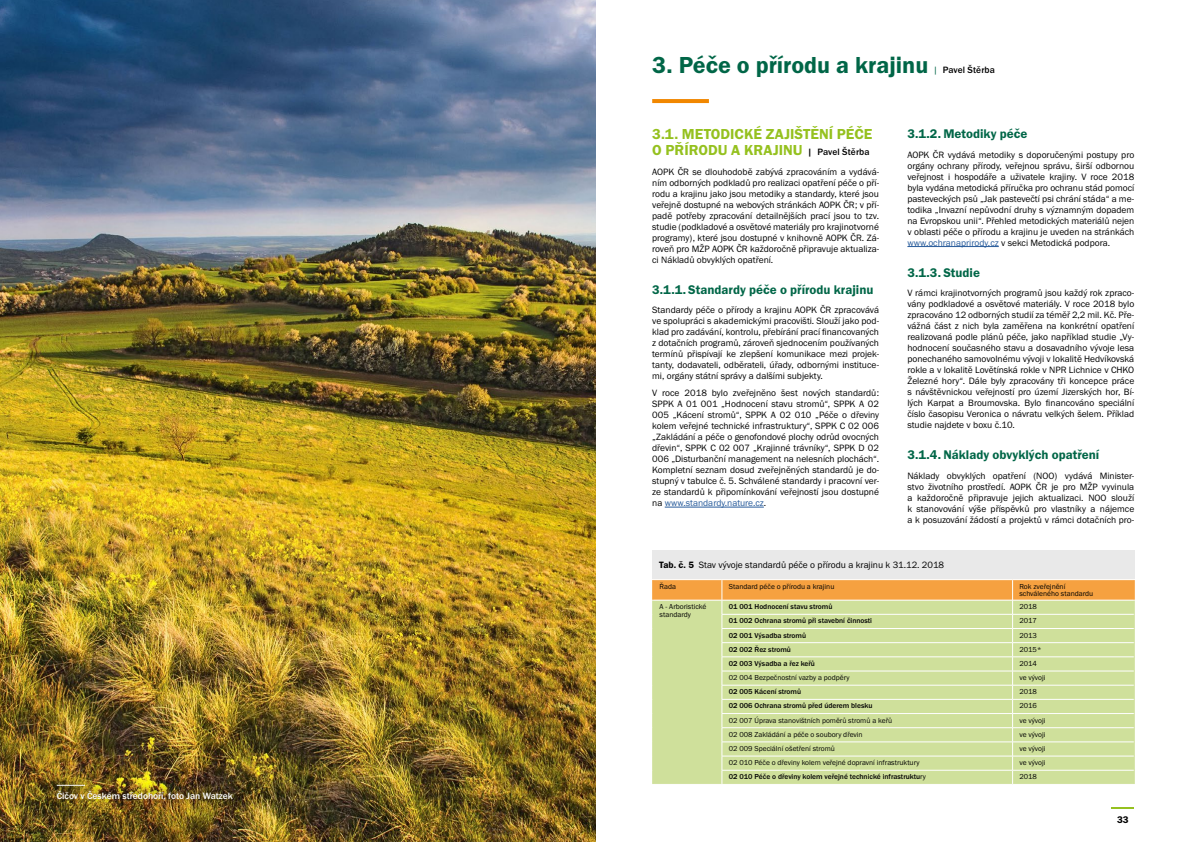
<style>
.page{position:relative;width:1191px;height:842px;background:#fff}
.page>*{position:absolute;margin:0;border:0;box-sizing:border-box;transform-origin:0 0}
.t1{font:24px "Franklin Gothic URW Dem";color:#006647}
.t2{font:15px/16px "Franklin Gothic URW Dem";color:#95c11f}
.t3{font:13px "Franklin Gothic URW Dem";color:#006647}
.t4{font:10px "Franklin Gothic URW Dem";color:#000}
.t5{font:9.5px/11px "Franklin Gothic URW Boo";color:#000;text-align:justify}
.t6{font:500 9.5px "Franklin Gothic URW";color:#fff}
.t7{font:500 9.5px "Franklin Gothic URW";letter-spacing:.005em;color:#000}
.t8{font:7.5px/7.5px "Franklin Gothic URW Boo";color:#000}
.t9{font:500 7.5px "Franklin Gothic URW";color:#000}
.s1{font-family:"Franklin Gothic URW Boo";font-weight:400;color:#006647}
.s2{font-family:"Franklin Gothic URW";font-weight:500;font-size:9.5px;color:#000}
.s3{color:#275b9b}
.s4{font-family:"Franklin Gothic URW Dem"}
.s5{font-family:"Franklin Gothic URW Boo";font-weight:400}
</style>
<div class="page">
<hr style="left:1111px;top:807px;width:23px;height:2px;background:#95c11f">
<img style="left:0;top:0;width:595px;height:842px">
<div style="left:44px;top:777px;width:201px;height:35px;background:#000;opacity:.35"></div>
<svg style="left:57px;top:785px;width:28px;height:1px"></svg>
<svg style="left:652px;top:99px;width:57px;height:4px"></svg>
<hr style="left:665px;top:507px;width:99px;height:1px;background:#275b9b">
<hr style="left:907px;top:246px;width:91px;height:1px;background:#275b9b">
<svg style="left:652px;top:580px;width:482px;height:204px;background:#d5db98"></svg>
<div style="left:652px;top:551px;width:482px;height:28px;background:#e9e9e9"></div>
<p class="t6" style="left:57px;top:790px;width:178px">Čičov v Českém středohoří, foto Jan Watzek</p>
<h1 class="t1" style="left:652px;top:50px;width:278px">3. Péče o přírodu a krajinu</h1>
<p class="t7" style="left:933px;top:64px;width:63px"><span class="s1">|</span> Pavel Štěrba</p>
<h2 class="t2" style="left:652px;top:126px;width:222px">3.1. METODICKÉ ZAJIŠTĚNÍ PÉČE<br>O PŘÍRODU A KRAJINU <span class="s2">| Pavel Štěrba</span></h2>
<p class="t5" style="left:652px;top:166px;width:228px">AOPK ČR se dlouhodobě zabývá zpracováním a vydává&shy;ním odborných podkladů pro realizaci opatření péče o pří&shy;rodu a krajinu jako jsou metodiky a standardy, které jsou veřejně dostupné na webových stránkách AOPK ČR; v pří&shy;padě potřeby zpracování detailnějších prací jsou to tzv. studie (podkladové a osvětové materiály pro krajinotvorné programy), které jsou dostupné v knihovně AOPK ČR. Zá&shy;roveň pro MŽP AOPK ČR každoročně připravuje aktualiza&shy;ci Nákladů obvyklých opatření.</p>
<h3 class="t3" style="left:652px;top:282px;width:223px">3.1.1. Standardy péče o přírodu krajinu</h3>
<p class="t5" style="left:652px;top:305px;width:228px">Standardy péče o přírody a krajinu AOPK ČR zpracovává ve spolupráci s akademickými pracovišti. Slouží jako pod&shy;klad pro zadávání, kontrolu, přebírání prací financovaných z dotačních programů, zároveň sjednocením používaných termínů přispívají ke zlepšení komunikace mezi projek&shy;tanty, dodavateli, odběrateli, úřady, odbornými instituce&shy;mi, orgány státní správy a dalšími subjekty.</p>
<p class="t5" style="left:652px;top:387px;width:228px">V roce 2018 bylo zveřejněno šest nových standardů:<br>SPPK A 01 001 „Hodnocení stavu stromů“, SPPK A 02<br>005 „Kácení stromů“, SPPK A 02 010 „Péče o dřeviny kolem veřejné technické infrastruktury“, SPPK C 02 006 „Zakládání a péče o genofondové plochy odrůd ovocných dřevin“, SPPK C 02 007 „Krajinné trávníky“, SPPK D 02<br>006 „Disturbanční management na nelesních plochách“.<br>Kompletní seznam dosud zveřejněných standardů je do&shy;stupný v tabulce č. 5. Schválené standardy i pracovní ver&shy;ze standardů k připomínkování veřejností jsou dostupné na <span class="s3">www.standardy.nature.cz</span>.</p>
<h3 class="t3" style="left:907px;top:126px;width:122px">3.1.2. Metodiky péče</h3>
<p class="t5" style="left:907px;top:149px;width:228px">AOPK ČR vydává metodiky s doporučenými postupy pro orgány ochrany přírody, veřejnou správu, širší odbornou veřejnost i hospodáře a uživatele krajiny. V roce 2018 byla vydána metodická příručka pro ochranu stád pomocí pasteveckých psů „Jak pastevečtí psi chrání stáda“ a me&shy;todika „Invazní nepůvodní druhy s významným dopadem na Evropskou unii“. Přehled metodických materiálů nejen v oblasti péče o přírodu a krajinu je uveden na stránkách <span class="s3">www.ochranaprirody.cz</span> v sekci Metodická podpora.</p>
<h3 class="t3" style="left:907px;top:264px;width:74px">3.1.3. Studie</h3>
<p class="t5" style="left:907px;top:287px;width:228px">V rámci krajinotvorných programů jsou každý rok zpraco&shy;vány podkladové a osvětové materiály. V roce 2018 bylo zpracováno 12 odborných studií za téměř 2,2 mil. Kč. Pře&shy;vážná část z nich byla zaměřena na konkrétní opatření realizovaná podle plánů péče, jako například studie „Vy&shy;hodnocení současného stavu a dosavadního vývoje lesa ponechaného samovolnému vývoji v lokalitě Hedvíkovská rokle a v lokalitě Lovětínská rokle v NPR Lichnice v CHKO Železné hory“. Dále byly zpracovány tři koncepce práce s návštěvnickou veřejností pro území Jizerských hor, Bí&shy;lých Karpat a Broumovska. Bylo financováno speciální číslo časopisu Veronica o návratu velkých šelem. Příklad studie najdete v boxu č.10.</p>
<h3 class="t3" style="left:907px;top:447px;width:193px">3.1.4. Náklady obvyklých opatření</h3>
<p class="t5" style="left:907px;top:470px;width:228px">Náklady obvyklých opatření (NOO) vydává Minister&shy;stvo životního prostředí. AOPK ČR je pro MŽP vyvinula a každoročně připravuje jejich aktualizaci. NOO slouží k stanovování výše příspěvků pro vlastníky a nájemce a k posuzování žádostí a projektů v rámci dotačních pro-</p>
<p class="t5" style="left:659px;top:559px;width:286px"><span class="s4">Tab. č. 5</span> Stav vývoje standardů péče o přírodu a krajinu k 31.12. 2018</p>
<p class="t8" style="left:659px;top:582px;width:18px">Řada</p>
<p class="t8" style="left:729px;top:582px;width:107px">Standard péče o přírodu a krajinu</p>
<p class="t8" style="left:1019px;top:582px;width:75px">Rok zveřejnění schváleného standardu</p>
<p class="t8" style="left:659px;top:603px;width:48px">A - Arboristické standardy</p>
<p class="t9" style="left:729px;top:602px;width:105px">01 001 Hodnocení stavu stromů</p>
<p class="t8" style="left:1019px;top:603px;width:19px">2018</p>
<p class="t9" style="left:729px;top:616px;width:145px">01 002 Ochrana stromů při stavební činnosti</p>
<p class="t8" style="left:1019px;top:617px;width:19px">2017</p>
<p class="t9" style="left:729px;top:630px;width:79px">02 001 Výsadba stromů</p>
<p class="t8" style="left:1019px;top:631px;width:19px">2013</p>
<p class="t9" style="left:729px;top:644px;width:64px">02 002 Řez stromů</p>
<p class="t8" style="left:1019px;top:645px;width:24px">2015*</p>
<p class="t9" style="left:729px;top:659px;width:88px">02 003 Výsadba a řez keřů</p>
<p class="t8" style="left:1019px;top:659px;width:19px">2014</p>
<p class="t8" style="left:729px;top:674px;width:122px">02 004 Bezpečnostní vazby a podpěry</p>
<p class="t8" style="left:1019px;top:674px;width:28px">ve vývoji</p>
<p class="t9" style="left:729px;top:687px;width:74px">02 005 Kácení stromů</p>
<p class="t8" style="left:1019px;top:688px;width:19px">2018</p>
<p class="t9" style="left:729px;top:701px;width:145px">02 006 Ochrana stromů před úderem blesku</p>
<p class="t8" style="left:1019px;top:702px;width:19px">2016</p>
<p class="t8" style="left:729px;top:716px;width:165px">02 007 Úprava stanovištních poměrů stromů a keřů</p>
<p class="t8" style="left:1019px;top:716px;width:28px">ve vývoji</p>
<p class="t8" style="left:729px;top:730px;width:135px">02 008 Zakládání a péče o soubory dřevin</p>
<p class="t8" style="left:1019px;top:730px;width:28px">ve vývoji</p>
<p class="t8" style="left:729px;top:744px;width:108px">02 009 Speciální ošetření stromů</p>
<p class="t8" style="left:1019px;top:744px;width:28px">ve vývoji</p>
<p class="t8" style="left:729px;top:759px;width:192px">02 010 Péče o dřeviny kolem veřejné dopravní infrastruktury</p>
<p class="t8" style="left:1019px;top:759px;width:28px">ve vývoji</p>
<p class="t9" style="left:729px;top:772px;width:199px">02 010 Péče o dřeviny kolem veřejné technické infrastruktu<span class="s5">ry</span></p>
<p class="t8" style="left:1019px;top:773px;width:19px">2018</p>
<p class="t4" style="left:1117px;top:813px;width:13px">33</p>
</div>
